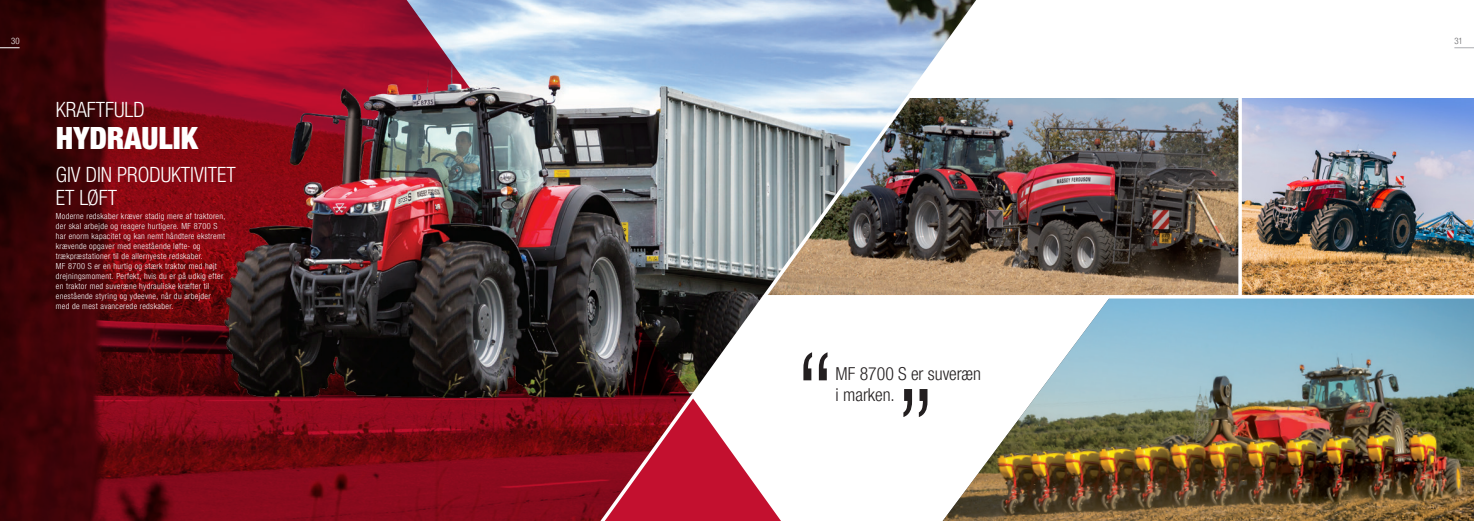
<style>
.page{position:relative;width:1474px;height:521px;background:#fff}
.page>*{position:absolute;margin:0;border:0;box-sizing:border-box;transform-origin:0 0}
.Pull-out_quote_text{font:300 condensed 116.81px "Helvetica Neue LTW1 G";color:#231f20}
.Headings-WHite{font:900 condensed 30.62px "Helvetica Neue LTW1 G";color:#fff}
.Headings-WHite-2{font:300 condensed 21px/22.8px "Helvetica Neue LTW1 G";color:#fff}
.Pull-out_quote_text-2{font:300 condensed 17.85px/21px "Helvetica Neue LTW1 G";color:#231f20}
.t1{font:300 condensed 8.75px "Helvetica Neue LTW1 G";color:#fff}
.t2{font:300 condensed 8.75px "Helvetica Neue LTW1 G";color:#5f5f62}
.Body_Copy-White{font:300 condensed 8.31px/10px "Helvetica Neue LTW1 G";letter-spacing:.04em;color:#fff}
</style>
<div class="page">
<img style="left:999px;top:98px;width:239px;height:197px">
<img style="left:999px;top:298px;width:474px;height:223px">
<img style="left:1241px;top:98px;width:232px;height:197px">
<svg style="left:0;top:0;width:581px;height:521px;background:#672029"></svg>
<img style="left:581px;top:0;width:418px;height:521px">
<svg style="left:1454px;top:48px;width:19px;height:1px"></svg>
<svg style="left:0;top:48px;width:20px;height:1px"></svg>
<p class="t1" style="left:11px;top:36px;width:10px">30</p>
<p class="t2" style="left:1454px;top:35px;width:10px">31</p>
<p class="Headings-WHite-2" style="left:56px;top:98px;width:91px">KRAFTFULD</p>
<p class="Headings-WHite" style="left:56px;top:120px;width:143px">HYDRAULIK</p>
<p class="Headings-WHite-2" style="left:56px;top:163px;width:181px">GIV DIN PRODUKTIVITET<br>ET LØFT</p>
<p class="Body_Copy-White" style="left:56px;top:212px;width:171px">Moderne redskaber kræver stadig mere af traktoren, der skal arbejde og reagere hurtigere. MF 8700 S har enorm kapacitet og kan nemt håndtere ekstremt krævende opgaver med enestående løfte- og trækpræstationer til de allernyeste redskaber.<br>MF 8700 S er en hurtig og stærk traktor med højt drejningsmoment. Perfekt, hvis du er på udkig efter en traktor med suveræne hydrauliske kræfter til enestående styring og ydeevne, når du arbejder med de mest avancerede redskaber.</p>
<p class="Pull-out_quote_text" style="left:795px;top:326px;width:43px">“</p>
<p class="Pull-out_quote_text-2" style="left:835px;top:363px;width:147px">MF 8700 S er suveræn i marken.</p>
<p class="Pull-out_quote_text" style="left:894px;top:363px;width:43px">”</p>
</div>
